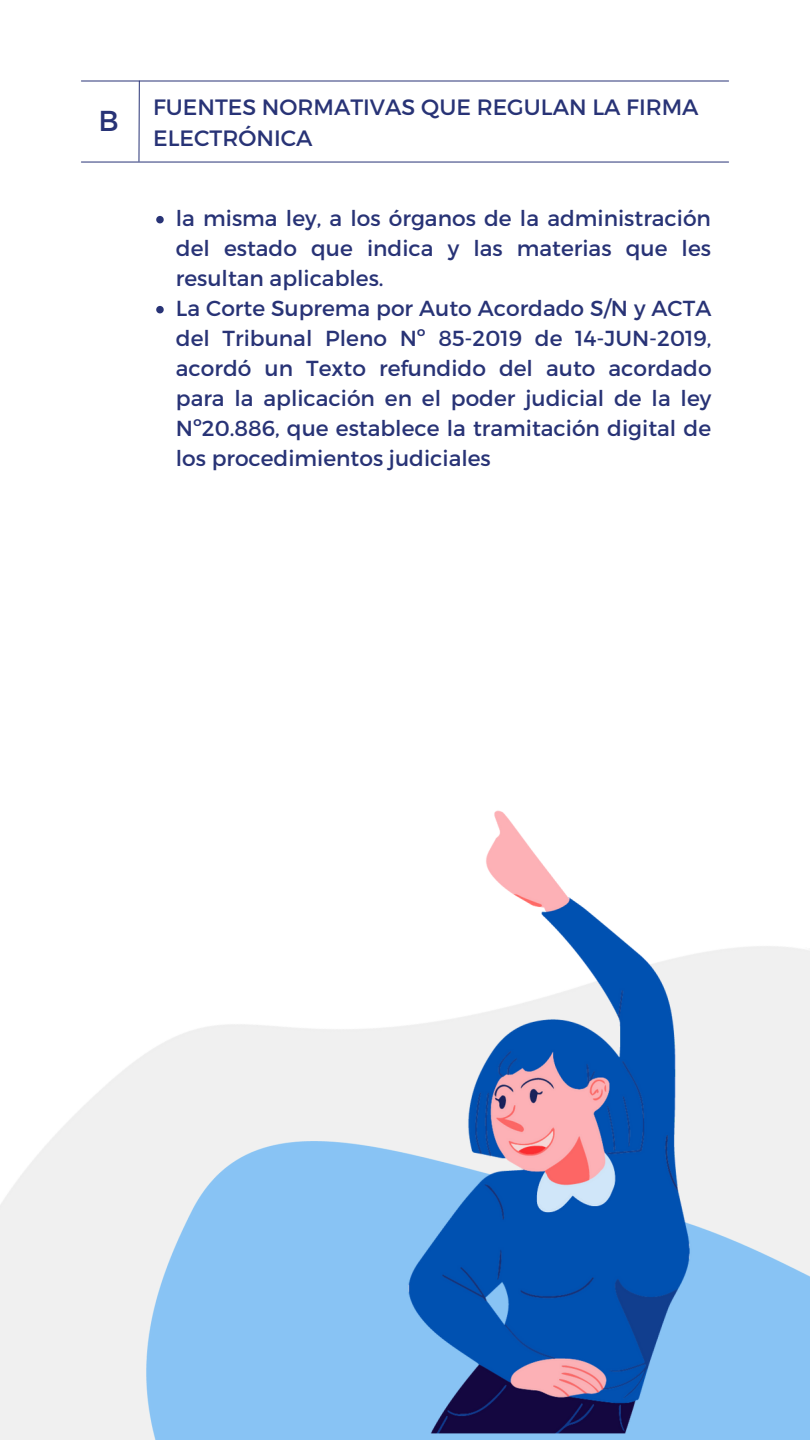
<style>
.page{position:relative;width:810px;height:1440px;background:#fff}
.page>*{position:absolute;margin:0;border:0;box-sizing:border-box;transform-origin:0 0}
.t1{font:28.8px "Montserrat";color:#283376}
.t2{font:22.2px/30.8px "Montserrat";color:#283376}
.t3{font:21.7px/30px "Montserrat";color:#283376}
</style>
<div class="page">
<hr style="left:81px;top:162px;width:648px;height:1px;background:#283376">
<hr style="left:81px;top:81px;width:648px;height:1px;background:#283376">
<svg style="left:138px;top:80px;width:2px;height:82px"></svg>
<img style="left:146px;top:1141px;width:81px;height:299px">
<img style="left:227px;top:810px;width:583px;height:630px">
<svg style="left:156px;top:216px;width:8px;height:7px"></svg>
<svg style="left:156px;top:306px;width:8px;height:7px"></svg>
<h1 class="t1" style="left:98px;top:102px;width:22px">B</h1>
<p class="t2" style="left:153px;top:91px;width:547px">FUENTES NORMATIVAS QUE REGULAN LA FIRMA<br>ELECTRÓNICA</p>
<p class="t3" style="left:176px;top:203px;width:537px">la misma ley, a los órganos de la administración del estado que indica y las materias que les resultan aplicables.<br>La Corte Suprema por Auto Acordado S/N y ACTA del Tribunal Pleno Nº 85-2019 de 14-JUN-2019, acordó un Texto refundido del auto acordado para la aplicación en el poder judicial de la ley Nº20.886, que establece la tramitación digital de los procedimientos judiciales</p>
</div>
